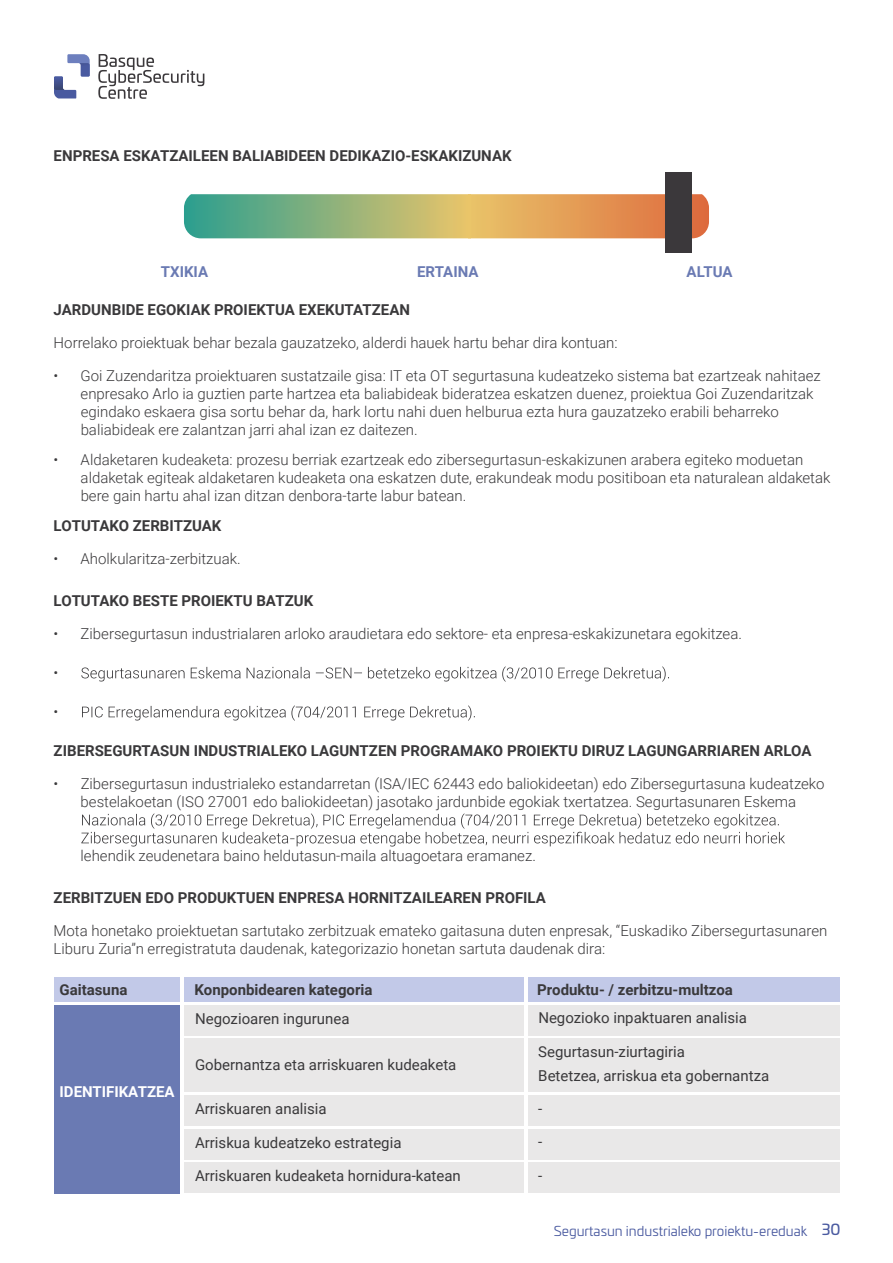
<style>
.page{position:relative;width:893px;height:1263px;background:#fff}
.page>*{position:absolute;margin:0;border:0;box-sizing:border-box;transform-origin:0 0}
.t1{font:300 15px/18px "Roboto";color:#3a393b}
.t2{font:700 15px "Roboto";color:#3a393b}
.t3{font:15px/24px "Roboto";color:#3a393b}
.t4{font:700 15px "Roboto";color:#6a7ab3}
.t5{font:700 15px "Roboto";color:#fff}
.t6{font:13.5px "Univia Pro";color:#4a5aa0}
.s1{font-size:15px}
</style>
<div class="page">
<svg style="left:54px;top:54px;width:36px;height:44px"></svg>
<svg style="left:98px;top:54px;width:106px;height:45px"></svg>
<svg style="left:81px;top:666px;width:588px;height:16px"></svg>
<svg style="left:82px;top:705px;width:393px;height:16px"></svg>
<svg style="left:81px;top:813px;width:704px;height:33px"></svg>
<svg style="left:184px;top:194px;width:525px;height:44px"></svg>
<div style="left:665px;top:173px;width:27px;height:80px;background:#3b383b"></div>
<div style="left:54px;top:977px;width:126px;height:25px;background:#c2c9e8"></div>
<div style="left:184px;top:977px;width:339px;height:25px;background:#c2c9e8"></div>
<div style="left:528px;top:977px;width:312px;height:25px;background:#c2c9e8"></div>
<div style="left:54px;top:1005px;width:126px;height:188px;background:#6a7ab3"></div>
<div style="left:184px;top:1005px;width:339px;height:30px;background:#e9e8e8"></div>
<div style="left:184px;top:1038px;width:339px;height:54px;background:#e9e8e8"></div>
<div style="left:184px;top:1095px;width:339px;height:31px;background:#e9e8e8"></div>
<div style="left:184px;top:1129px;width:339px;height:30px;background:#e9e8e8"></div>
<div style="left:184px;top:1162px;width:339px;height:31px;background:#e9e8e8"></div>
<div style="left:528px;top:1005px;width:312px;height:30px;background:#e9e8e8"></div>
<div style="left:528px;top:1038px;width:312px;height:54px;background:#e9e8e8"></div>
<div style="left:528px;top:1095px;width:312px;height:31px;background:#e9e8e8"></div>
<div style="left:528px;top:1129px;width:312px;height:30px;background:#e9e8e8"></div>
<div style="left:528px;top:1162px;width:312px;height:31px;background:#e9e8e8"></div>
<p class="t2" style="left:54px;top:145px;width:459px">ENPRESA ESKATZAILEEN BALIABIDEEN DEDIKAZIO-ESKAKIZUNAK</p>
<p class="t4" style="left:161px;top:261px;width:49px">TXIKIA</p>
<p class="t4" style="left:417px;top:261px;width:63px">ERTAINA</p>
<p class="t4" style="left:687px;top:261px;width:47px">ALTUA</p>
<p class="t2" style="left:54px;top:299px;width:358px">JARDUNBIDE EGOKIAK PROIEKTUA EXEKUTATZEAN</p>
<p class="t1" style="left:54px;top:333px;width:565px">Horrelako proiektuak behar bezala gauzatzeko, alderdi hauek hartu behar dira kontuan:</p>
<p class="t1" style="left:81px;top:366px;width:742px;text-indent:-27px">• Goi Zuzendaritza proiektuaren sustatzaile gisa: IT eta OT segurtasuna kudeatzeko sistema bat ezartzeak nahitaez enpresako Arlo ia guztien parte hartzea eta baliabideak bideratzea eskatzen duenez, proiektua Goi Zuzendaritzak egindako eskaera gisa sortu behar da, hark lortu nahi duen helburua ezta hura gauzatzeko erabili beharreko baliabideak ere zalantzan jarri ahal izan ez daitezen.</p>
<p class="t1" style="left:81px;top:450px;width:751px;text-indent:-27px">• Aldaketaren kudeaketa: prozesu berriak ezartzeak edo zibersegurtasun-eskakizunen arabera egiteko moduetan aldaketak egiteak aldaketaren kudeaketa ona eskatzen dute, erakundeak modu positiboan eta naturalean aldaketak bere gain hartu ahal izan ditzan denbora-tarte labur batean.</p>
<p class="t2" style="left:54px;top:515px;width:169px">LOTUTAKO ZERBITZUAK</p>
<p class="t1" style="left:54px;top:549px;width:189px">• Aholkularitza-zerbitzuak.</p>
<p class="t2" style="left:54px;top:590px;width:261px">LOTUTAKO BESTE PROIEKTU BATZUK</p>
<p class="t1" style="left:54px;top:624px;width:690px">• Zibersegurtasun industrialaren arloko araudietara edo sektore- eta enpresa-eskakizunetara egokitzea.</p>
<p class="t1" style="left:54px;top:663px;width:6px">•</p>
<p class="t1" style="left:54px;top:702px;width:6px">•</p>
<p class="t2" style="left:54px;top:740px;width:759px">ZIBERSEGURTASUN INDUSTRIALEKO LAGUNTZEN PROGRAMAKO PROIEKTU DIRUZ LAGUNGARRIAREN ARLOA</p>
<p class="t1" style="left:54px;top:774px;width:772px;text-align:center">• Zibersegurtasun industrialeko estandarretan (ISA/IEC 62443 edo baliokideetan) edo Zibersegurtasuna kudeatzeko bestelakoetan (ISO 27001 edo baliokideetan) jasotako jardunbide egokiak txertatzea. Segurtasunaren Eskema</p>
<p class="t1" style="left:81px;top:846px;width:457px">lehendik zeudenetara baino heldutasun-maila altuagoetara eramanez.</p>
<p class="t2" style="left:54px;top:887px;width:494px">ZERBITZUEN EDO PRODUKTUEN ENPRESA HORNITZAILEAREN PROFILA</p>
<p class="t1" style="left:54px;top:921px;width:775px">Mota honetako proiektuetan sartutako zerbitzuak emateko gaitasuna duten enpresak, “Euskadiko Zibersegurtasunaren<br>Liburu Zuria”n erregistratuta daudenak, kategorizazio honetan sartuta daudenak dira:</p>
<p class="t2" style="left:60px;top:979px;width:69px">Gaitasuna</p>
<p class="t2" style="left:195px;top:979px;width:179px">Konponbidearen kategoria</p>
<p class="t2" style="left:537px;top:979px;width:197px">Produktu- / zerbitzu-multzoa</p>
<p class="t5" style="left:60px;top:1082px;width:117px">IDENTIFIKATZEA</p>
<p class="t3" style="left:195px;top:1006px;width:156px">Negozioaren ingurunea</p>
<p class="t3" style="left:195px;top:1052px;width:263px">Gobernantza eta arriskuaren kudeaketa</p>
<p class="t3" style="left:195px;top:1096px;width:133px">Arriskuaren analisia</p>
<p class="t3" style="left:195px;top:1130px;width:208px">Arriskua kudeatzeko estrategia</p>
<p class="t3" style="left:195px;top:1163px;width:267px">Arriskuaren kudeaketa hornidura-katean</p>
<p class="t3" style="left:538px;top:1005px;width:210px">Negozioko inpaktuaren analisia</p>
<p class="t3" style="left:538px;top:1039px;width:232px">Segurtasun-ziurtagiria<br>Betetzea, arriskua eta gobernantza</p>
<p class="t3" style="left:538px;top:1095px;width:6px">-</p>
<p class="t3" style="left:538px;top:1129px;width:6px">-</p>
<p class="t3" style="left:538px;top:1163px;width:6px">-</p>
<p class="t6" style="left:554px;top:1221px;width:288px">Segurtasun industrialeko proiektu-ereduak <span class="s1">30</span></p>
</div>
